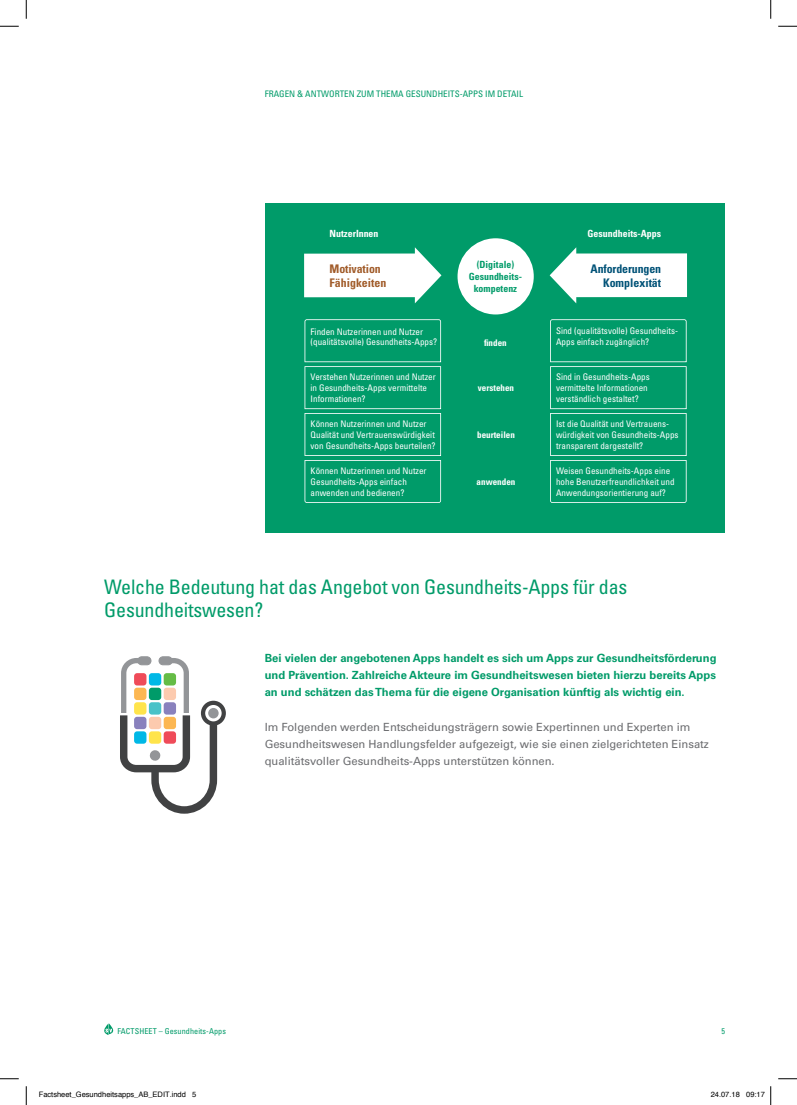
<style>
.page{position:relative;width:797px;height:1105px;background:#fff}
.page>*{position:absolute;margin:0;border:0;box-sizing:border-box;transform-origin:0 0}
.t1{font:condensed 20px/22.5px "Univers LT Std";letter-spacing:-.01em;color:#009b69}
.t2{font:700 condensed 11.88px/14.2px "Univers LT Std";letter-spacing:-.01em;color:#015277;text-align:right}
.t3{font:700 condensed 11.88px/14.2px "Univers LT Std";color:#a15c2a}
.t4{font:700 11.25px/17px "Univers LT Std";color:#009b69;text-align:justify}
.t5{font:11.25px/17px "Univers LT Std";letter-spacing:-.005em;color:#6c6d70}
.t6{font:700 condensed 9.88px/11.9px "Univers LT Std";color:#009b69;text-align:center}
.t7{font:700 condensed 9.88px "Univers LT Std";color:#fff}
.t8{font:condensed 9.12px/10.9px "Univers LT Std";color:#fff}
.t9{font:700 condensed 9.12px "Univers LT Std";color:#fff}
.t10{font:condensed 9px "Univers LT Std";color:#009b69}
.t11{font:condensed 8.12px "Univers LT Std";letter-spacing:.01em;color:#009b69}
.t12{font:7.5px "Helvetica";color:#000}
</style>
<div class="page">
<svg style="left:104px;top:1023px;width:9px;height:12px"></svg>
<div style="left:201px;top:701px;width:25px;height:25px;border:4px solid #414243;border-radius:50%"></div>
<svg style="left:120px;top:656px;width:101px;height:158px"></svg>
<div style="left:134px;top:673px;width:12px;height:12px;background:#ef4b59;border-radius:3px"></div>
<div style="left:149px;top:673px;width:12px;height:12px;background:#00b8e6;border-radius:3px"></div>
<div style="left:164px;top:673px;width:12px;height:12px;background:#65bc46;border-radius:3px"></div>
<div style="left:134px;top:688px;width:12px;height:12px;background:#fcb752;border-radius:3px"></div>
<div style="left:149px;top:688px;width:12px;height:12px;background:#009b69;border-radius:3px"></div>
<div style="left:164px;top:688px;width:12px;height:12px;background:#fccaae;border-radius:3px"></div>
<div style="left:134px;top:731px;width:12px;height:13px;background:#00b8e6;border-radius:3px"></div>
<div style="left:149px;top:731px;width:12px;height:13px;background:#ffe44b;border-radius:3px"></div>
<div style="left:164px;top:731px;width:12px;height:13px;background:#ef4b59;border-radius:3px"></div>
<div style="left:134px;top:717px;width:12px;height:12px;background:#8981bd;border-radius:3px"></div>
<div style="left:149px;top:717px;width:12px;height:12px;background:#fccaae;border-radius:3px"></div>
<div style="left:164px;top:717px;width:12px;height:12px;background:#fcb752;border-radius:3px"></div>
<div style="left:134px;top:702px;width:12px;height:13px;background:#ffe44b;border-radius:3px"></div>
<div style="left:149px;top:702px;width:12px;height:13px;background:#49c2c8;border-radius:3px"></div>
<div style="left:164px;top:702px;width:12px;height:13px;background:#8981bd;border-radius:3px"></div>
<div style="left:265px;top:203px;width:459px;height:330px;background:#009b69"></div>
<svg style="left:304px;top:247px;width:137px;height:56px"></svg>
<svg style="left:549px;top:247px;width:138px;height:56px"></svg>
<svg style="left:304px;top:319px;width:137px;height:184px"></svg>
<svg style="left:550px;top:319px;width:136px;height:184px"></svg>
<div style="left:457px;top:238px;width:76px;height:76px;background:#fff;border-radius:50%"></div>
<svg style="left:0;top:25px;width:19px;height:2px"></svg>
<svg style="left:778px;top:25px;width:19px;height:2px"></svg>
<svg style="left:0;top:1078px;width:19px;height:1px"></svg>
<svg style="left:778px;top:1078px;width:19px;height:1px"></svg>
<svg style="left:25px;top:0;width:2px;height:19px"></svg>
<svg style="left:25px;top:1086px;width:2px;height:19px"></svg>
<svg style="left:770px;top:0;width:1px;height:19px"></svg>
<svg style="left:770px;top:1086px;width:1px;height:19px"></svg>
<p class="t10" style="left:265px;top:88px;width:260px">FRAGEN &amp; ANTWORTEN ZUM THEMA GESUNDHEITS-APPS IM DETAIL</p>
<p class="t7" style="left:329px;top:227px;width:50px">NutzerInnen</p>
<p class="t7" style="left:587px;top:227px;width:75px">Gesundheits-Apps</p>
<p class="t6" style="left:468px;top:258px;width:55px">(Digitale)<br>Gesundheits&shy;kompetenz</p>
<h2 class="t3" style="left:329px;top:261px;width:58px">Motivation<br>Fähigkeiten</h2>
<h2 class="t2" style="left:590px;top:261px;width:72px">Anforderungen<br>Komplexität</h2>
<p class="t8" style="left:310px;top:326px;width:128px">Finden Nutzerinnen und Nutzer (qualitätsvolle) Gesundheits-Apps?</p>
<p class="t8" style="left:310px;top:372px;width:127px">Verstehen Nutzerinnen und Nutzer in Gesundheits-Apps vermittelte<br>Informationen?</p>
<p class="t8" style="left:310px;top:418px;width:126px">Können Nutzerinnen und Nutzer<br>Qualität und Vertrauenswürdigkeit von Gesundheits-Apps beurteilen?</p>
<p class="t8" style="left:310px;top:465px;width:117px">Können Nutzerinnen und Nutzer<br>Gesundheits-Apps einfach anwenden und bedienen?</p>
<p class="t9" style="left:484px;top:337px;width:24px">finden</p>
<p class="t9" style="left:478px;top:382px;width:38px">verstehen</p>
<p class="t9" style="left:477px;top:429px;width:39px">beurteilen</p>
<p class="t9" style="left:476px;top:476px;width:40px">anwenden</p>
<p class="t8" style="left:556px;top:325px;width:123px">Sind (qualitätsvolle) Gesundheits-<br>Apps einfach zugänglich?</p>
<p class="t8" style="left:556px;top:372px;width:95px">Sind in Gesundheits-Apps vermittelte Informationen verständlich gestaltet?</p>
<p class="t8" style="left:556px;top:418px;width:124px">Ist die Qualität und Vertrauens&shy;würdigkeit von Gesundheits-Apps transparent dargestellt?</p>
<p class="t8" style="left:556px;top:465px;width:120px">Weisen Gesundheits-Apps eine hohe Benutzerfreundlichkeit und<br>Anwendungsorientierung auf?</p>
<h1 class="t1" style="left:104px;top:576px;width:524px">Welche Bedeutung hat das Angebot von Gesundheits-Apps für das<br>Gesundheitswesen?</h1>
<p class="t4" style="left:265px;top:650px;width:453px">Bei vielen der angebotenen Apps handelt es sich um Apps zur Gesundheitsförderung und Prävention. Zahlreiche Akteure im Gesundheitswesen bieten hierzu bereits Apps an und schätzen das Thema für die eigene Organisation künftig als wichtig ein.</p>
<p class="t5" style="left:265px;top:718px;width:446px">Im Folgenden werden Entscheidungsträgern sowie Expertinnen und Experten im<br>Gesundheitswesen Handlungsfelder aufgezeigt, wie sie einen zielgerichteten Einsatz qualitätsvoller Gesundheits-Apps unterstützen können.</p>
<p class="t11" style="left:117px;top:1026px;width:110px">FACTSHEET – Gesundheits-Apps</p>
<p class="t11" style="left:721px;top:1026px;width:5px">5</p>
<p class="t12" style="left:39px;top:1089px;width:159px">Factsheet_Gesundheitsapps_AB_EDIT.indd 5</p>
<p class="t12" style="left:710px;top:1089px;width:56px">24.07.18 09:17</p>
</div>
